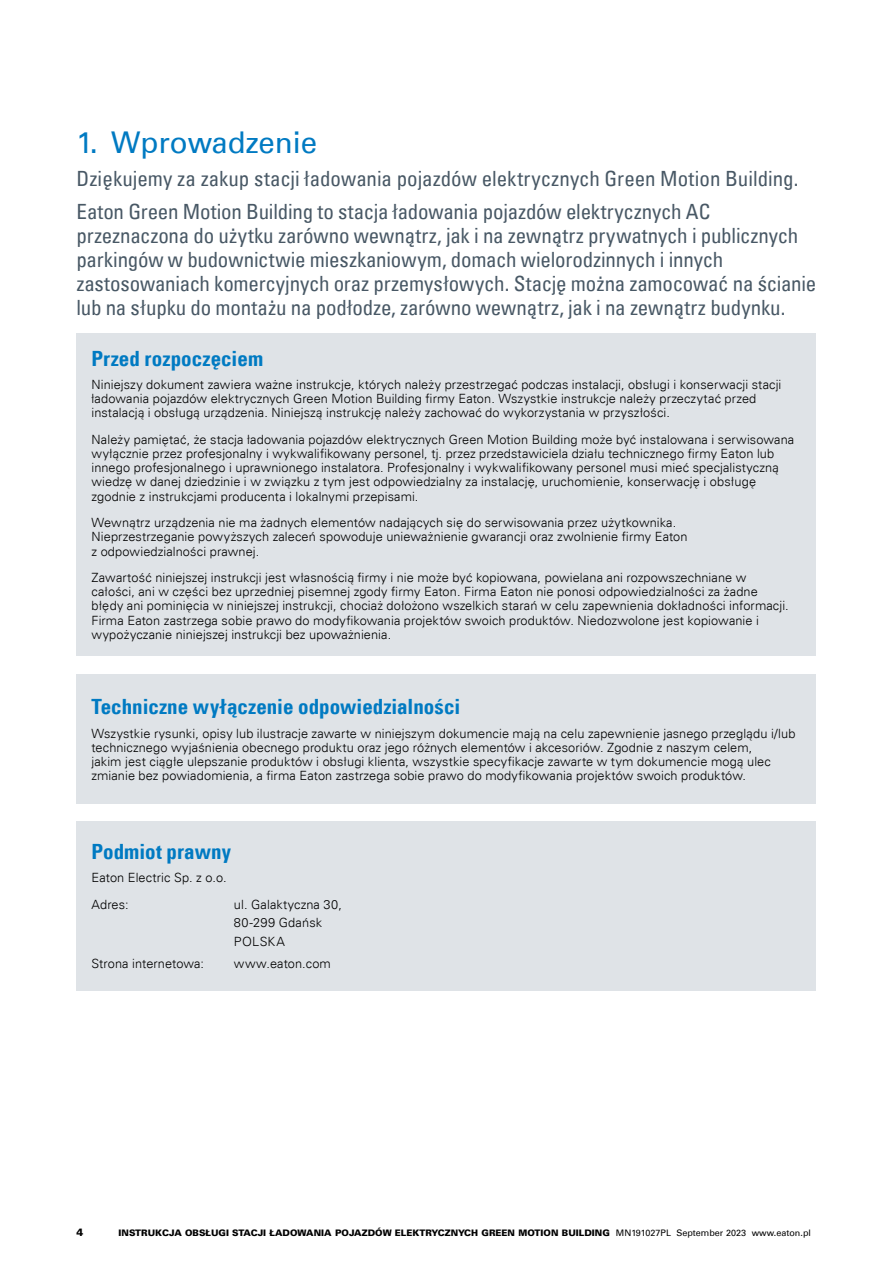
<style>
.page{position:relative;width:893px;height:1263px;background:#fff}
.page>*{position:absolute;margin:0;border:0;box-sizing:border-box;transform-origin:0 0}
.t1{font:30px "EATON Univers";color:#007ac2}
.t2{font:condensed 21px/24px "EATON Univers";letter-spacing:-.01em;color:#485865}
.t3{font:700 condensed 21px "EATON Univers";color:#007ac2}
.t4{font:300 12.75px/14.2px "EATON Univers";letter-spacing:.01em;color:#000}
.t5{font:900 10.5px "EATON Univers";color:#000}
.t6{font:900 9px "EATON Univers";color:#000}
.s1{font-weight:400}
</style>
<div class="page">
<div style="left:76px;top:333px;width:740px;height:323px;background:#dfe3e7"></div>
<div style="left:76px;top:674px;width:740px;height:129px;background:#dfe3e7"></div>
<div style="left:76px;top:821px;width:740px;height:170px;background:#dfe3e7"></div>
<h1 class="t1" style="left:76px;top:125px;width:242px">1. Wprowadzenie</h1>
<h2 class="t2" style="left:76px;top:162px;width:723px;line-height:33px">Dziękujemy za zakup stacji ładowania pojazdów elektrycznych Green Motion Building.<br>Eaton Green Motion Building to stacja ładowania pojazdów elektrycznych AC</h2>
<p class="t2" style="left:76px;top:224px;width:741px">przeznaczona do użytku zarówno wewnątrz, jak i na zewnątrz prywatnych i publicznych parkingów w budownictwie mieszkaniowym, domach wielorodzinnych i innych zastosowaniach komercyjnych oraz przemysłowych. Stację można zamocować na ścianie lub na słupku do montażu na podłodze, zarówno wewnątrz, jak i na zewnątrz budynku.</p>
<h2 class="t3" style="left:91px;top:346px;width:173px">Przed rozpoczęciem</h2>
<p class="t4" style="left:91px;top:377px;width:691px">Niniejszy dokument zawiera ważne instrukcje, których należy przestrzegać podczas instalacji, obsługi i konserwacji stacji ładowania pojazdów elektrycznych Green Motion Building firmy Eaton. Wszystkie instrukcje należy przeczytać przed instalacją i obsługą urządzenia. Niniejszą instrukcję należy zachować do wykorzystania w przyszłości.</p>
<p class="t4" style="left:91px;top:432px;width:704px">Należy pamiętać, że stacja ładowania pojazdów elektrycznych Green Motion Building może być instalowana i serwisowana wyłącznie przez profesjonalny i wykwalifikowany personel, tj. przez przedstawiciela działu technicznego firmy Eaton lub innego profesjonalnego i uprawnionego instalatora. Profesjonalny i wykwalifikowany personel musi mieć specjalistyczną wiedzę w danej dziedzinie i w związku z tym jest odpowiedzialny za instalację, uruchomienie, konserwację i obsługę zgodnie z instrukcjami producenta i lokalnymi przepisami.</p>
<p class="t4" style="left:91px;top:515px;width:598px">Wewnątrz urządzenia nie ma żadnych elementów nadających się do serwisowania przez użytkownika.<br>Nieprzestrzeganie powyższych zaleceń spowoduje unieważnienie gwarancji oraz zwolnienie firmy Eaton z odpowiedzialności prawnej.</p>
<p class="t4" style="left:91px;top:570px;width:699px">Zawartość niniejszej instrukcji jest własnością firmy i nie może być kopiowana, powielana ani rozpowszechniane w całości, ani w części bez uprzedniej pisemnej zgody firmy Eaton. Firma Eaton nie ponosi odpowiedzialności za żadne błędy ani pominięcia w niniejszej instrukcji, chociaż dołożono wszelkich starań w celu zapewnienia dokładności informacji.<br>Firma Eaton zastrzega sobie prawo do modyfikowania projektów swoich produktów. Niedozwolone jest kopiowanie i wypożyczanie niniejszej instrukcji bez upoważnienia.</p>
<h2 class="t3" style="left:91px;top:695px;width:370px">Techniczne wyłączenie odpowiedzialności</h2>
<p class="t4" style="left:91px;top:726px;width:705px">Wszystkie rysunki, opisy lub ilustracje zawarte w niniejszym dokumencie mają na celu zapewnienie jasnego przeglądu i/lub technicznego wyjaśnienia obecnego produktu oraz jego różnych elementów i akcesoriów. Zgodnie z naszym celem,<br>jakim jest ciągłe ulepszanie produktów i obsługi klienta, wszystkie specyfikacje zawarte w tym dokumencie mogą ulec zmianie bez powiadomienia, a firma Eaton zastrzega sobie prawo do modyfikowania projektów swoich produktów.</p>
<h2 class="t3" style="left:91px;top:840px;width:141px">Podmiot prawny</h2>
<p class="t4" style="left:91px;top:865px;width:137px;line-height:26.2px">Eaton Electric Sp. z o.o.<br>Adres:</p>
<p class="t4" style="left:234px;top:895px;width:109px;line-height:18.5px">ul. Galaktyczna 30,<br>80-299 Gdańsk<br>POLSKA</p>
<p class="t4" style="left:91px;top:957px;width:114px">Strona internetowa:</p>
<p class="t4" style="left:234px;top:957px;width:98px">www.eaton.com</p>
<p class="t5" style="left:77px;top:1226px;width:8px">4</p>
<p class="t6" style="left:118px;top:1227px;width:694px">INSTRUKCJA OBSŁUGI STACJI ŁADOWANIA POJAZDÓW ELEKTRYCZNYCH GREEN MOTION BUILDING <span class="s1">MN191027PL September 2023 www.eaton.pl</span></p>
</div>
